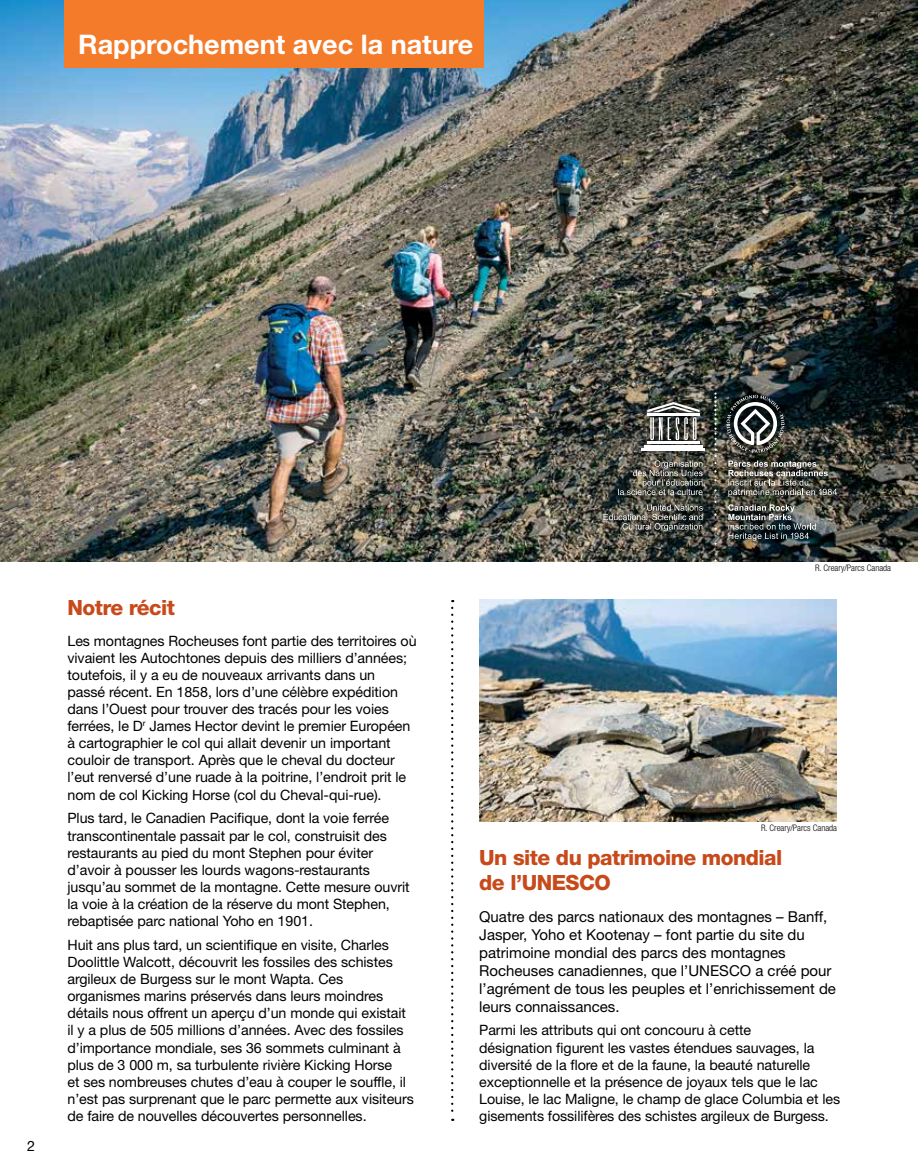
<style>
.page{position:relative;width:918px;height:1175px;background:#fff}
.page>*{position:absolute;margin:0;border:0;box-sizing:border-box;transform-origin:0 0}
.t1{font:700 27px "Helvetica Neue LT Std";color:#fff}
.t2{font:800 21px/25.2px "Helvetica Neue LT Std";letter-spacing:-.025em;color:#c74a1b}
.t3{font:15px/18px "Helvetica Neue LT Std";color:#000}
.t4{font:14.25px/17.1px "Helvetica Neue LT Std";letter-spacing:-.005em;color:#000}
.t5{font:300 condensed 9px "Helvetica Neue LT Std";color:#000}
</style>
<div class="page">
<img style="left:0;top:0;width:918px;height:561px">
<svg style="left:451px;top:608px;width:2px;height:513px"></svg>
<img style="left:479px;top:600px;width:358px;height:222px">
<div style="left:596px;top:386px;width:248px;height:182px;background:#000;opacity:.75"></div>
<svg style="left:728px;top:504px;width:88px;height:37px;background:#585f5e"></svg>
<svg style="left:728px;top:460px;width:109px;height:36px;background:#65655d"></svg>
<svg style="left:618px;top:460px;width:87px;height:35px;background:#5d5e58"></svg>
<svg style="left:603px;top:504px;width:100px;height:27px;background:#60605a"></svg>
<hr style="left:647px;top:441px;width:53px;height:2px;background:#fff">
<hr style="left:644px;top:445px;width:59px;height:2px;background:#fff">
<hr style="left:642px;top:449px;width:63px;height:2px;background:#fff">
<svg style="left:647px;top:402px;width:53px;height:38px"></svg>
<svg style="left:726px;top:395px;width:58px;height:58px"></svg>
<svg style="left:714px;top:392px;width:3px;height:72px"></svg>
<div style="left:65px;top:0;width:419px;height:68px;background:#f47b29"></div>
<h1 class="t1" style="left:78px;top:28px;width:397px">Rapprochement avec la nature</h1>
<p class="t4" style="left:27px;top:1137px;width:9px">2</p>
<h2 class="t2" style="left:68px;top:595px;width:109px">Notre récit</h2>
<p class="t4" style="left:68px;top:631px;width:351px">Les montagnes Rocheuses font partie des territoires où vivaient les Autochtones depuis des milliers d’années; toutefois, il y a eu de nouveaux arrivants dans un<br>passé récent. En 1858, lors d’une célèbre expédition dans l’Ouest pour trouver des tracés pour les voies ferrées, le D<sup>r</sup> James Hector devint le premier Européen à cartographier le col qui allait devenir un important couloir de transport. Après que le cheval du docteur l’eut renversé d’une ruade à la poitrine, l’endroit prit le nom de col Kicking Horse (col du Cheval-qui-rue).</p>
<p class="t4" style="left:68px;top:809px;width:344px">Plus tard, le Canadien Pacifique, dont la voie ferrée transcontinentale passait par le col, construisit des restaurants au pied du mont Stephen pour éviter d’avoir à pousser les lourds wagons-restaurants jusqu’au sommet de la montagne. Cette mesure ouvrit la voie à la création de la réserve du mont Stephen, rebaptisée parc national Yoho en 1901.</p>
<p class="t4" style="left:68px;top:936px;width:348px">Huit ans plus tard, un scientifique en visite, Charles Doolittle Walcott, découvrit les fossiles des schistes argileux de Burgess sur le mont Wapta. Ces organismes marins préservés dans leurs moindres détails nous offrent un aperçu d’un monde qui existait il y a plus de 505 millions d’années. Avec des fossiles d’importance mondiale, ses 36 sommets culminant à plus de 3 000 m, sa turbulente rivière Kicking Horse<br>et ses nombreuses chutes d’eau à couper le souffle, il n’est pas surprenant que le parc permette aux visiteurs de faire de nouvelles découvertes personnelles.</p>
<p class="t5" style="left:815px;top:562px;width:77px">R. Creary/Parcs Canada</p>
<p class="t5" style="left:761px;top:822px;width:77px">R. Creary/Parcs Canada</p>
<h2 class="t2" style="left:479px;top:844px;width:305px">Un site du patrimoine mondial de l’UNESCO</h2>
<p class="t3" style="left:479px;top:907px;width:358px">Quatre des parcs nationaux des montagnes – Banff, Jasper, Yoho et Kootenay – font partie du site du patrimoine mondial des parcs des montagnes Rocheuses canadiennes, que l’UNESCO a créé pour l’agrément de tous les peuples et l’enrichissement de leurs connaissances.</p>
<p class="t4" style="left:479px;top:1021px;width:363px">Parmi les attributs qui ont concouru à cette<br>désignation figurent les vastes étendues sauvages, la diversité de la flore et de la faune, la beauté naturelle exceptionnelle et la présence de joyaux tels que le lac Louise, le lac Maligne, le champ de glace Columbia et les gisements fossilifères des schistes argileux de Burgess.</p>
</div>
